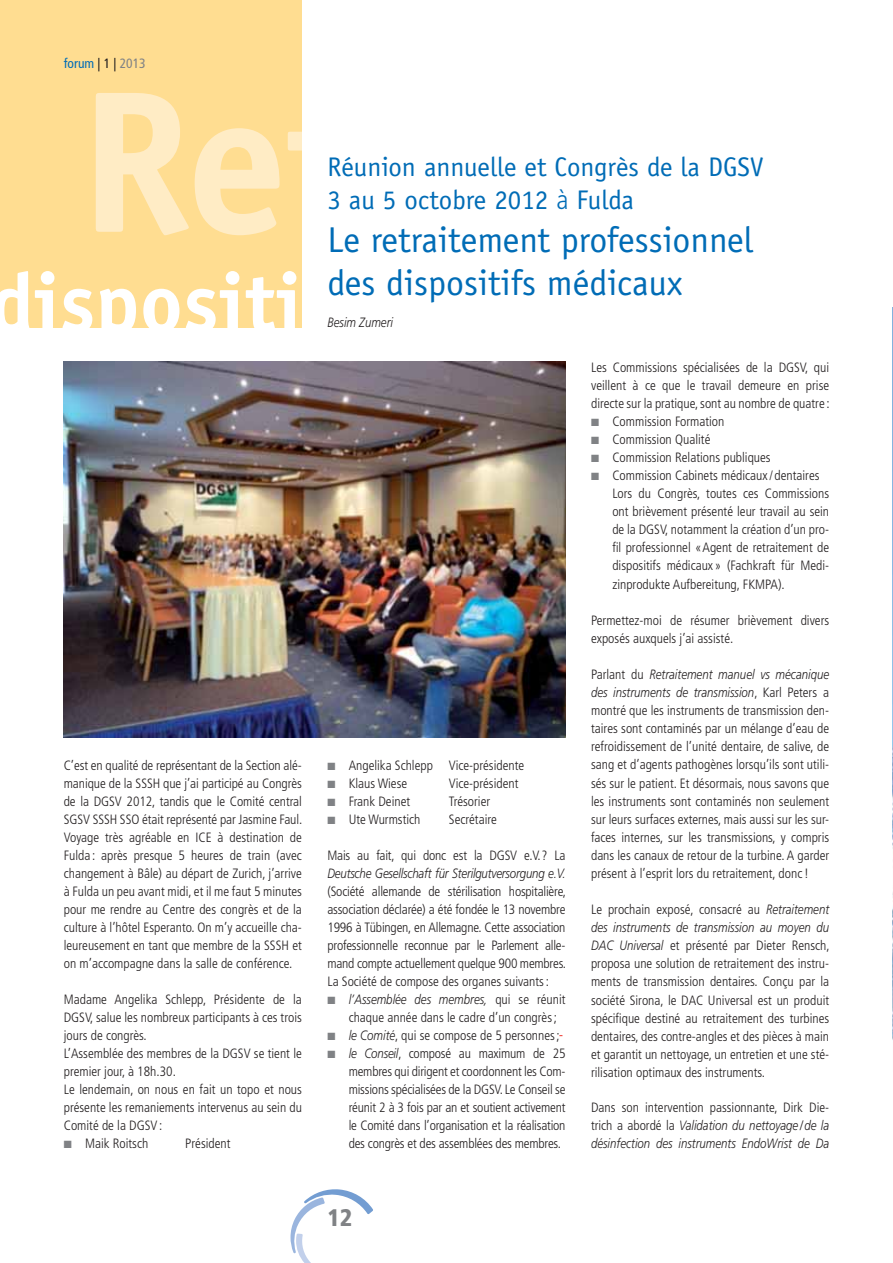
<style>
.page{position:relative;width:893px;height:1263px;background:#fff}
.page>*{position:absolute;margin:0;border:0;box-sizing:border-box;transform-origin:0 0}
.t1{font:700 202.65px "Officina Sans";color:#ffecc5}
.t2{font:700 83.25px "Officina Sans";color:#fff}
.t3{font:36px/43.2px "Officina Sans";color:#006cb6}
.t4{font:27px/32.4px "Officina Sans";color:#006cb6}
.t5{font:900 condensed 24px "Frutiger";color:#808285}
.t6{font:300 condensed 13.5px/18px "Frutiger";color:#231f20;text-align:justify}
.t7{font:italic 300 13.5px/18.1px "Frutiger";color:#231f20;text-align:justify;scale:.85 1}
.t8{font:condensed 13.5px "Frutiger";color:#006cb6}
.s1{color:#231f20}
.s2{color:#808285}
.s3{color:#fff}
.s4{font-family:"Frutiger";font-weight:300;font-stretch:condensed}
.s5{font-style:italic;font-stretch:normal}
.s6{font-style:normal;font-stretch:condensed}
</style>
<div class="page">
<svg style="left:290px;top:1189px;width:83px;height:74px"></svg>
<div style="left:0;top:0;width:302px;height:327px;background:#ffdd91"></div>
<img style="left:892px;top:307px;width:1px;height:764px">
<img style="left:64px;top:361px;width:502px;height:377px">
<p class="t8" style="left:64px;top:58px;width:83px">forum <span class="s1">| 1 |</span> <span class="s2">2013</span></p>
<h1 class="t1" style="left:80px;top:85px;width:282px">Re<span class="s3">t</span></h1>
<h3 class="t4" style="left:327px;top:153px;width:438px">Réunion annuelle et Congrès de la DGSV<br>3 au 5 octobre 2012 <span class="s4">à</span> Fulda</h3>
<h3 class="t3" style="left:327px;top:221px;width:427px">Le retraitement professionnel des dispositifs médicaux</h3>
<p class="t7" style="left:327px;top:315px;width:79px">Besim Zumeri</p>
<h2 class="t2" style="left:-10px;top:271px;width:313px">dispositi</h2>
<p class="t6" style="left:64px;top:757px;width:240px">C’est en qualité de représentant de la Section alé&shy;manique de la SSSH que j’ai participé au Congrès de la DGSV 2012, tandis que le Comité central SGSV SSSH SSO était représenté par Jasmine Faul.<br>Voyage très agréable en ICE à destination de Fulda : après presque 5 heures de train (avec changement à Bâle) au départ de Zurich, j’arrive à Fulda un peu avant midi, et il me faut 5 minutes pour me rendre au Centre des congrès et de la culture à l’hôtel Esperanto. On m’y accueille cha&shy;leureusement en tant que membre de la SSSH et on m’accompagne dans la salle de conférence.</p>
<p class="t6" style="left:64px;top:991px;width:240px">Madame Angelika Schlepp, Présidente de la</p>
<p class="t6" style="left:64px;top:1009px;width:240px">DGSV, salue les nombreux participants à ces trois</p>
<p class="t6" style="left:64px;top:1027px;width:85px">jours de congrès.</p>
<p class="t6" style="left:64px;top:1045px;width:240px">L’Assemblée des membres de la DGSV se tient le</p>
<p class="t6" style="left:64px;top:1063px;width:114px">premier jour, à 18h.30.</p>
<p class="t6" style="left:64px;top:1081px;width:240px">Le lendemain, on nous en fait un topo et nous</p>
<p class="t6" style="left:64px;top:1099px;width:240px">présente les remaniements intervenus au sein du</p>
<p class="t6" style="left:64px;top:1117px;width:100px">Comité de la DGSV :</p>
<p class="t6" style="left:85px;top:1135px;width:65px">Maik Roitsch</p>
<p class="t6" style="left:185px;top:1135px;width:47px">Président</p>
<p class="t6" style="left:349px;top:757px;width:177px">Angelika Schlepp Vice-présidente<br>Klaus Wiese</p>
<p class="t6" style="left:449px;top:775px;width:71px">Vice-président</p>
<p class="t6" style="left:349px;top:793px;width:63px">Frank Deinet</p>
<p class="t6" style="left:449px;top:793px;width:43px">Trésorier</p>
<p class="t6" style="left:349px;top:811px;width:73px">Ute Wurmstich</p>
<p class="t6" style="left:449px;top:811px;width:50px">Secrétaire</p>
<p class="t6" style="left:327px;top:847px;width:240px">Mais au fait, qui donc est la DGSV e.V. ? La</p>
<p class="t7" style="left:327px;top:865px;width:282px">Deutsche Gesellschaft für Sterilgutversorgung e.V.</p>
<p class="t6" style="left:327px;top:883px;width:240px">(Société allemande de stérilisation hospitalière, association déclarée) a été fondée le 13 novembre 1996 à Tübingen, en Allemagne. Cette association professionnelle reconnue par le Parlement alle&shy;mand compte actuellement quelque 900 membres.<br>La Société de compose des organes suivants :</p>
<p class="t6" style="left:349px;top:991px;width:218px;text-align:left"><span class="s5">l’Assemblée des membres,</span> qui se réunit chaque année dans le cadre d’un congrès ; <span class="s5">le Comité</span>, qui se compose de 5 personnes ; <span class="s5">le Conseil</span>, composé au maximum de 25 membres qui dirigent et coordonnent les Com&shy;missions spécialisées de la DGSV. Le Conseil se réunit 2 à 3 fois par an et soutient activement le Comité dans l’organisation et la réalisation des congrès et des assemblées des membres.</p>
<h3 class="t5" style="left:327px;top:1208px;width:26px">12</h3>
<p class="t6" style="left:591px;top:359px;width:240px">Les Commissions spécialisées de la DGSV, qui</p>
<p class="t6" style="left:591px;top:377px;width:240px">veillent à ce que le travail demeure en prise</p>
<p class="t6" style="left:591px;top:395px;width:240px">directe sur la pratique, sont au nombre de quatre :</p>
<p class="t6" style="left:612px;top:413px;width:114px">Commission Formation</p>
<p class="t6" style="left:612px;top:431px;width:100px">Commission Qualité</p>
<p class="t6" style="left:612px;top:449px;width:160px">Commission Relations publiques</p>
<p class="t6" style="left:612px;top:467px;width:209px">Commission Cabinets médicaux / dentaires</p>
<p class="t6" style="left:612px;top:486px;width:218px">Lors du Congrès, toutes ces Commissions</p>
<p class="t6" style="left:612px;top:504px;width:218px">ont brièvement présenté leur travail au sein</p>
<p class="t6" style="left:612px;top:522px;width:218px">de la DGSV, notamment la création d’un pro-</p>
<p class="t6" style="left:612px;top:540px;width:218px">fil professionnel « Agent de retraitement de</p>
<p class="t6" style="left:612px;top:558px;width:218px">dispositifs médicaux » (Fachkraft für Medi-</p>
<p class="t6" style="left:612px;top:576px;width:174px">zinprodukte Aufbereitung, FKMPA).</p>
<p class="t6" style="left:591px;top:612px;width:240px">Permettez-moi de résumer brièvement divers exposés auxquels j’ai assisté.</p>
<p class="t6" style="left:591px;top:666px;width:240px">Parlant du <span class="s5">Retraitement manuel vs mécanique des instruments de transmission</span>, Karl Peters a montré que les instruments de transmission den&shy;taires sont contaminés par un mélange d’eau de refroidissement de l’unité dentaire, de salive, de sang et d’agents pathogènes lorsqu’ils sont utili&shy;sés sur le patient. Et désormais, nous savons que les instruments sont contaminés non seulement sur leurs surfaces externes, mais aussi sur les sur&shy;faces internes, sur les transmissions, y compris dans les canaux de retour de la turbine. A garder présent à l’esprit lors du retraitement, donc !</p>
<p class="t6" style="left:591px;top:901px;width:240px">Le prochain exposé, consacré au <span class="s5">Retraitement des instruments de transmission au moyen du DAC Universal</span> et présenté par Dieter Rensch, proposa une solution de retraitement des instru&shy;ments de transmission dentaires. Conçu par la société Sirona, le DAC Universal est un produit spécifique destiné au retraitement des turbines dentaires, des contre-angles et des pièces à main et garantit un nettoyage, un entretien et une sté&shy;rilisation optimaux des instruments.</p>
<p class="t7" style="left:591px;top:1099px;width:282px"><span class="s6">Dans son intervention passionnante, Dirk Die&shy;trich a abordé la</span> Validation du nettoyage / de la désinfection des instruments EndoWrist de Da</p>
</div>
